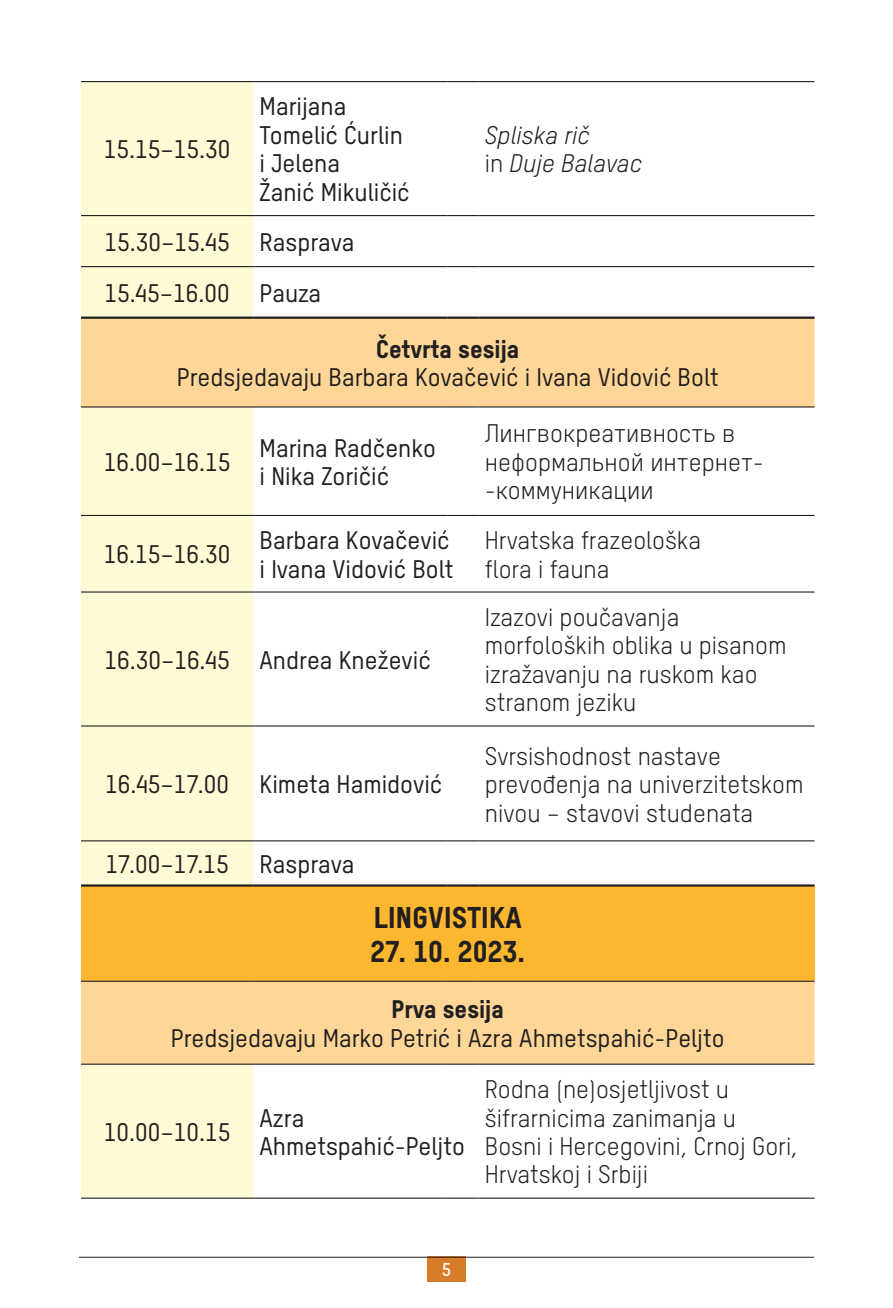
<style>
.page{position:relative;width:893px;height:1308px;background:#fff}
.page>*{position:absolute;margin:0;border:0;box-sizing:border-box;transform-origin:0 0}
.t1{font:29.25px "T Star Pro Heavy";letter-spacing:.01em;color:#231f20}
.t2{font:24.75px/28.3px "T Star Pro Medium";color:#231f20}
.t3{font:24.75px/28.6px "T Star Pro Regular";color:#231f20}
.t4{font:italic 24.75px/28.3px "T Star Pro Regular";color:#231f20}
.t5{font:24.75px "T Star Pro Heavy";color:#231f20}
.t6{font:18px "T Star Pro Bold";color:#fff}
.s1{font-style:normal}
</style>
<div class="page">
<div style="left:427px;top:1256px;width:39px;height:25px;background:#d77c29"></div>
<hr style="left:79px;top:1256px;width:735px;height:1px;background:#231f20">
<div style="left:81px;top:82px;width:172px;height:1115px;background:#fffbd6"></div>
<svg style="left:81px;top:319px;width:733px;height:744px"></svg>
<div style="left:81px;top:885px;width:733px;height:96px;background:#fcb731"></div>
<hr style="left:253px;top:215px;width:195px;height:1px;background:#231f20">
<hr style="left:448px;top:215px;width:30px;height:1px;background:#231f20">
<hr style="left:478px;top:215px;width:336px;height:1px;background:#231f20">
<hr style="left:253px;top:266px;width:195px;height:1px;background:#231f20">
<hr style="left:448px;top:266px;width:30px;height:1px;background:#231f20">
<hr style="left:478px;top:266px;width:336px;height:1px;background:#231f20">
<hr style="left:253px;top:840px;width:195px;height:1px;background:#231f20">
<hr style="left:448px;top:840px;width:30px;height:1px;background:#231f20">
<hr style="left:478px;top:840px;width:336px;height:1px;background:#231f20">
<hr style="left:253px;top:1063px;width:195px;height:1px;background:#231f20">
<hr style="left:448px;top:1063px;width:30px;height:1px;background:#231f20">
<hr style="left:478px;top:1063px;width:336px;height:1px;background:#231f20">
<hr style="left:253px;top:406px;width:195px;height:1px;background:#231f20">
<hr style="left:448px;top:406px;width:30px;height:1px;background:#231f20">
<hr style="left:478px;top:406px;width:336px;height:1px;background:#231f20">
<hr style="left:253px;top:515px;width:195px;height:1px;background:#231f20">
<hr style="left:448px;top:515px;width:30px;height:1px;background:#231f20">
<hr style="left:478px;top:515px;width:336px;height:1px;background:#231f20">
<hr style="left:253px;top:591px;width:195px;height:1px;background:#231f20">
<hr style="left:448px;top:591px;width:30px;height:1px;background:#231f20">
<hr style="left:478px;top:591px;width:336px;height:1px;background:#231f20">
<hr style="left:253px;top:725px;width:195px;height:1px;background:#231f20">
<hr style="left:448px;top:725px;width:30px;height:1px;background:#231f20">
<hr style="left:478px;top:725px;width:336px;height:1px;background:#231f20">
<hr style="left:253px;top:1197px;width:195px;height:1px;background:#231f20">
<hr style="left:448px;top:1197px;width:30px;height:1px;background:#231f20">
<hr style="left:478px;top:1197px;width:336px;height:1px;background:#231f20">
<hr style="left:81px;top:980px;width:172px;height:1px;background:#231f20">
<hr style="left:253px;top:980px;width:195px;height:1px;background:#231f20">
<hr style="left:448px;top:980px;width:30px;height:1px;background:#231f20">
<hr style="left:478px;top:980px;width:336px;height:1px;background:#231f20">
<hr style="left:253px;top:81px;width:195px;height:1px;background:#231f20">
<hr style="left:448px;top:81px;width:30px;height:1px;background:#231f20">
<hr style="left:478px;top:81px;width:336px;height:1px;background:#231f20">
<hr style="left:81px;top:81px;width:172px;height:1px;background:#231f20">
<hr style="left:81px;top:215px;width:172px;height:1px;background:#231f20">
<hr style="left:81px;top:266px;width:172px;height:1px;background:#231f20">
<hr style="left:81px;top:406px;width:172px;height:1px;background:#231f20">
<hr style="left:81px;top:515px;width:172px;height:1px;background:#231f20">
<hr style="left:81px;top:591px;width:172px;height:1px;background:#231f20">
<hr style="left:81px;top:725px;width:172px;height:1px;background:#231f20">
<hr style="left:81px;top:840px;width:172px;height:1px;background:#231f20">
<hr style="left:81px;top:1063px;width:172px;height:1px;background:#231f20">
<hr style="left:81px;top:1197px;width:172px;height:1px;background:#231f20">
<hr style="left:81px;top:316px;width:172px;height:3px;background:#231f20">
<hr style="left:253px;top:316px;width:195px;height:3px;background:#231f20">
<hr style="left:448px;top:316px;width:30px;height:3px;background:#231f20">
<hr style="left:478px;top:316px;width:336px;height:3px;background:#231f20">
<hr style="left:81px;top:884px;width:172px;height:2px;background:#231f20">
<hr style="left:253px;top:884px;width:195px;height:2px;background:#231f20">
<hr style="left:448px;top:884px;width:30px;height:2px;background:#231f20">
<hr style="left:478px;top:884px;width:336px;height:2px;background:#231f20">
<p class="t2" style="left:104px;top:133px;width:128px">15.15–15.30</p>
<p class="t2" style="left:260px;top:91px;width:152px">Marijana<br>Tomelić Ćurlin i Jelena<br>Žanić Mikuličić</p>
<p class="t2" style="left:104px;top:214px;width:251px;line-height:51.1px">15.30–15.45 Rasprava<br>15.45–16.00 Pauza</p>
<p class="t4" style="left:485px;top:119px;width:159px">Spliska rič<br><span class="s1">in</span> Duje Balavac</p>
<p class="t5" style="left:376px;top:329px;width:144px">Četvrta sesija</p>
<p class="t2" style="left:177px;top:361px;width:543px">Predsjedavaju Barbara Kovačević i Ivana Vidović Bolt</p>
<p class="t2" style="left:104px;top:446px;width:128px">16.00–16.15</p>
<p class="t2" style="left:104px;top:538px;width:128px">16.15–16.30</p>
<p class="t2" style="left:260px;top:432px;width:178px">Marina Radčenko i Nika Zoričić</p>
<p class="t3" style="left:485px;top:417px;width:281px">Лингвокреативность в неформальной интернет-‑коммуникации</p>
<p class="t2" style="left:260px;top:524px;width:195px">Barbara Kovačević i Ivana Vidović Bolt</p>
<p class="t3" style="left:485px;top:524px;width:218px">Hrvatska frazeološka flora i fauna</p>
<p class="t2" style="left:104px;top:643px;width:328px">16.30–16.45 Andrea Knežević</p>
<p class="t2" style="left:105px;top:768px;width:339px">16.45–17.00 Kimeta Hamidović</p>
<p class="t2" style="left:105px;top:848px;width:251px">17.00–17.15 Rasprava</p>
<p class="t3" style="left:485px;top:601px;width:303px">Izazovi poučavanja morfoloških oblika u pisanom izražavanju na ruskom kao stranom jeziku</p>
<p class="t3" style="left:485px;top:740px;width:320px">Svrsishodnost nastave prevođenja na univerzitetskom nivou – stavovi studenata</p>
<p class="t1" style="left:374px;top:894px;width:149px">LINGVISTIKA</p>
<p class="t1" style="left:370px;top:928px;width:156px">27. 10. 2023.</p>
<p class="t5" style="left:392px;top:990px;width:114px">Prva sesija</p>
<p class="t2" style="left:171px;top:1021px;width:555px">Predsjedavaju Marko Petrić i Azra Ahmetspahić‑Peljto</p>
<p class="t2" style="left:104px;top:1115px;width:128px">10.00–10.15</p>
<p class="t2" style="left:260px;top:1101px;width:207px">Azra<br>Ahmetspahić‑Peljto</p>
<p class="t3" style="left:485px;top:1073px;width:315px">Rodna (ne)osjetljivost u šifrarnicima zanimanja u<br>Bosni i Hercegovini, Crnoj Gori,<br>Hrvatskoj i Srbiji</p>
<p class="t6" style="left:442px;top:1256px;width:11px">5</p>
</div>
